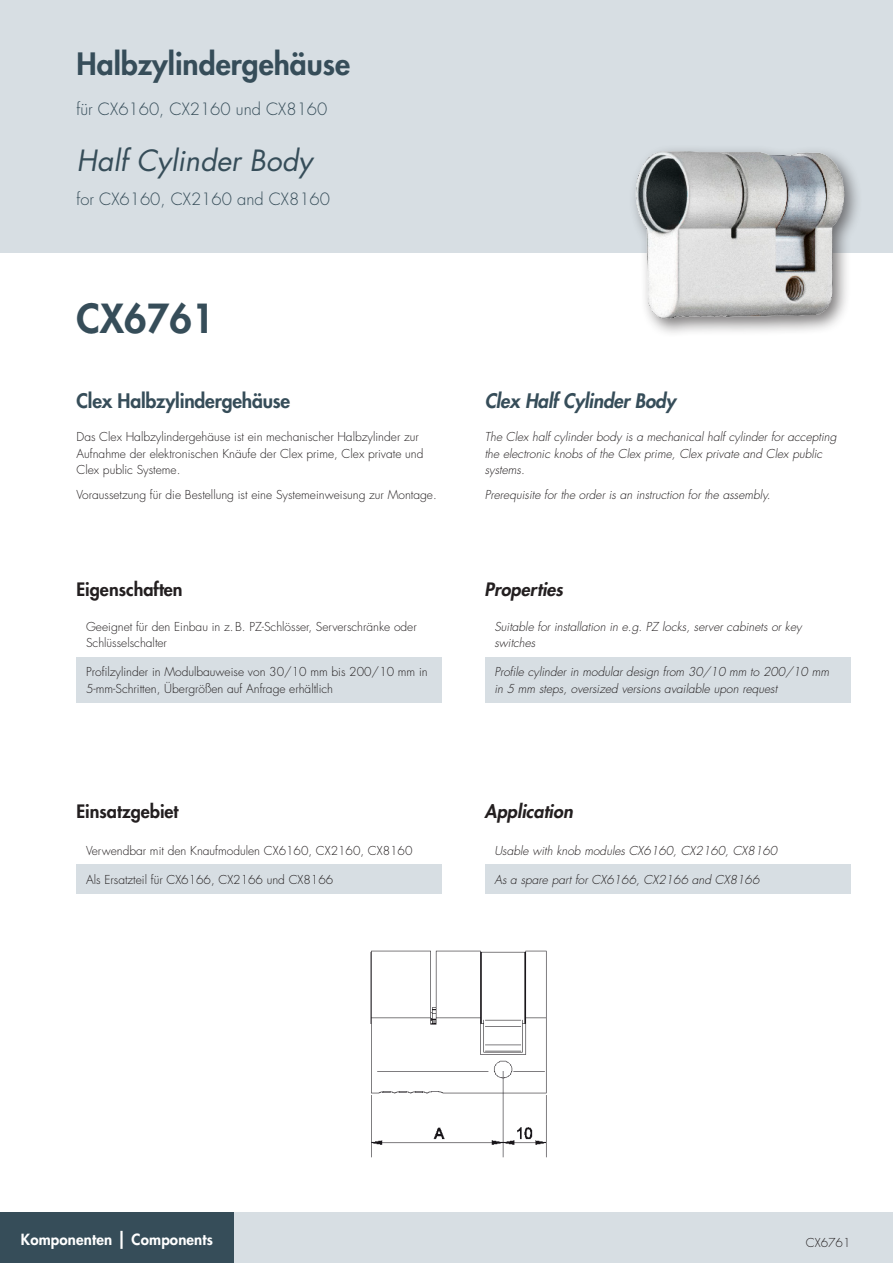
<style>
.page{position:relative;width:893px;height:1263px;background:#fff}
.page>*{position:absolute;margin:0;border:0;box-sizing:border-box;transform-origin:0 0}
.t1{font:800 39px "Futura Std";color:#364d59}
.t2{font:800 30px "Futura Std";color:#364d59}
.t3{font:italic 28.5px "Futura Std";color:#364d59}
.Body{font:800 19.5px "Futura Std";letter-spacing:-.01em;color:#364d59}
.Body-2{font:italic 800 19.5px "Futura Std";letter-spacing:-.01em;color:#364d59}
.t4{font:800 18px "Futura Std";color:#231f20}
.t5{font:italic 800 18px "Futura Std";color:#231f20}
.t6{font:300 16.5px "Futura Std";color:#364d59}
.t7{font:800 15px "Futura Std";letter-spacing:.01em;color:#fff}
.Tabelle_Daten_DE{font:300 12px/16.5px "Futura Std";color:#231f20}
.Body-3{font:300 12px/16.5px "Futura Std";color:#231f20}
.Tabelle_Daten_ENG{font:italic 300 12px/16.5px "Futura Std";color:#231f20}
.Body_Englisch{font:italic 300 12px/16.5px "Futura Std";color:#231f20}
.Tabelle_Daten_DE-2{font:italic 300 12px "Futura Std";color:#231f20}
.s1{font-size:18px}
</style>
<div class="page">
<div style="left:0;top:1212px;width:893px;height:51px;background:#d7dee3"></div>
<div style="left:0;top:1212px;width:234px;height:51px;background:#364d59"></div>
<div style="left:0;top:0;width:893px;height:253px;background:#d7dee3"></div>
<div style="left:77px;top:865px;width:365px;height:29px;background:#d7dee3"></div>
<div style="left:485px;top:865px;width:365px;height:29px;background:#d7dee3"></div>
<div style="left:77px;top:657px;width:365px;height:45px;background:#d7dee3"></div>
<div style="left:485px;top:657px;width:365px;height:45px;background:#d7dee3"></div>
<div style="left:628px;top:144px;width:234px;height:194px;background:#231f20;opacity:.6"></div>
<img style="left:633px;top:144px;width:218px;height:182px">
<img style="left:370px;top:950px;width:177px;height:208px">
<p class="t2" style="left:77px;top:45px;width:275px">Halbzylindergehäuse</p>
<p class="t6" style="left:77px;top:99px;width:252px">für CX6160, CX2160 und CX8160</p>
<p class="t3" style="left:77px;top:143px;width:237px">Half Cylinder Body</p>
<p class="t6" style="left:77px;top:189px;width:255px">for CX6160, CX2160 and CX8160</p>
<p class="t1" style="left:77px;top:294px;width:139px">CX6761</p>
<p class="Body" style="left:77px;top:389px;width:215px">Clex Halbzylindergehäuse</p>
<p class="Body-3" style="left:77px;top:429px;width:348px">Das Clex Halbzylindergehäuse ist ein mechanischer Halbzylinder zur<br>Aufnahme der elektronischen Knäufe der Clex prime, Clex private und<br>Clex public Systeme.</p>
<p class="Body-3" style="left:77px;top:487px;width:362px">Voraussetzung für die Bestellung ist eine Systemeinweisung zur Montage.</p>
<p class="Body-2" style="left:485px;top:389px;width:192px">Clex Half Cylinder Body</p>
<p class="Body_Englisch" style="left:485px;top:429px;width:353px">The Clex half cylinder body is a mechanical half cylinder for accepting the electronic knobs of the Clex prime, Clex private and Clex public systems.</p>
<p class="Body_Englisch" style="left:485px;top:487px;width:287px">Prerequisite for the order is an instruction for the assembly.</p>
<p class="t4" style="left:77px;top:578px;width:108px">Eigenschaften</p>
<p class="t5" style="left:485px;top:578px;width:80px">Properties</p>
<p class="Tabelle_Daten_DE" style="left:86px;top:619px;width:332px">Geeignet für den Einbau in z.B. PZ-Schlösser, Serverschränke oder<br>Schlüsselschalter</p>
<p class="Tabelle_Daten_DE" style="left:86px;top:664px;width:343px">Profilzylinder in Modulbauweise von 30/10 mm bis 200/10 mm in<br>5-mm-Schritten, Übergrößen auf Anfrage erhältlich</p>
<p class="Tabelle_Daten_ENG" style="left:494px;top:619px;width:309px">Suitable for installation in e.g. PZ locks, server cabinets or key switches</p>
<p class="Tabelle_Daten_ENG" style="left:494px;top:664px;width:336px">Profile cylinder in modular design from 30/10 mm to 200/10 mm in 5 mm steps, oversized versions available upon request</p>
<p class="t4" style="left:77px;top:800px;width:104px">Einsatzgebiet</p>
<p class="t5" style="left:485px;top:800px;width:90px">Application</p>
<p class="Tabelle_Daten_DE" style="left:86px;top:843px;width:328px">Verwendbar mit den Knaufmodulen CX6160, CX2160, CX8160</p>
<p class="Tabelle_Daten_DE" style="left:86px;top:872px;width:249px">Als Ersatzteil für CX6166, CX2166 und CX8166</p>
<p class="Tabelle_Daten_ENG" style="left:494px;top:843px;width:284px">Usable with knob modules CX6160, CX2160, CX8160</p>
<p class="Tabelle_Daten_DE-2" style="left:494px;top:872px;width:267px">As a spare part for CX6166, CX2166 and CX8166</p>
<p class="t7" style="left:21px;top:1230px;width:193px">Komponenten <span class="s1">|</span> Components</p>
<p class="Body-3" style="left:806px;top:1235px;width:46px">CX6761</p>
</div>
